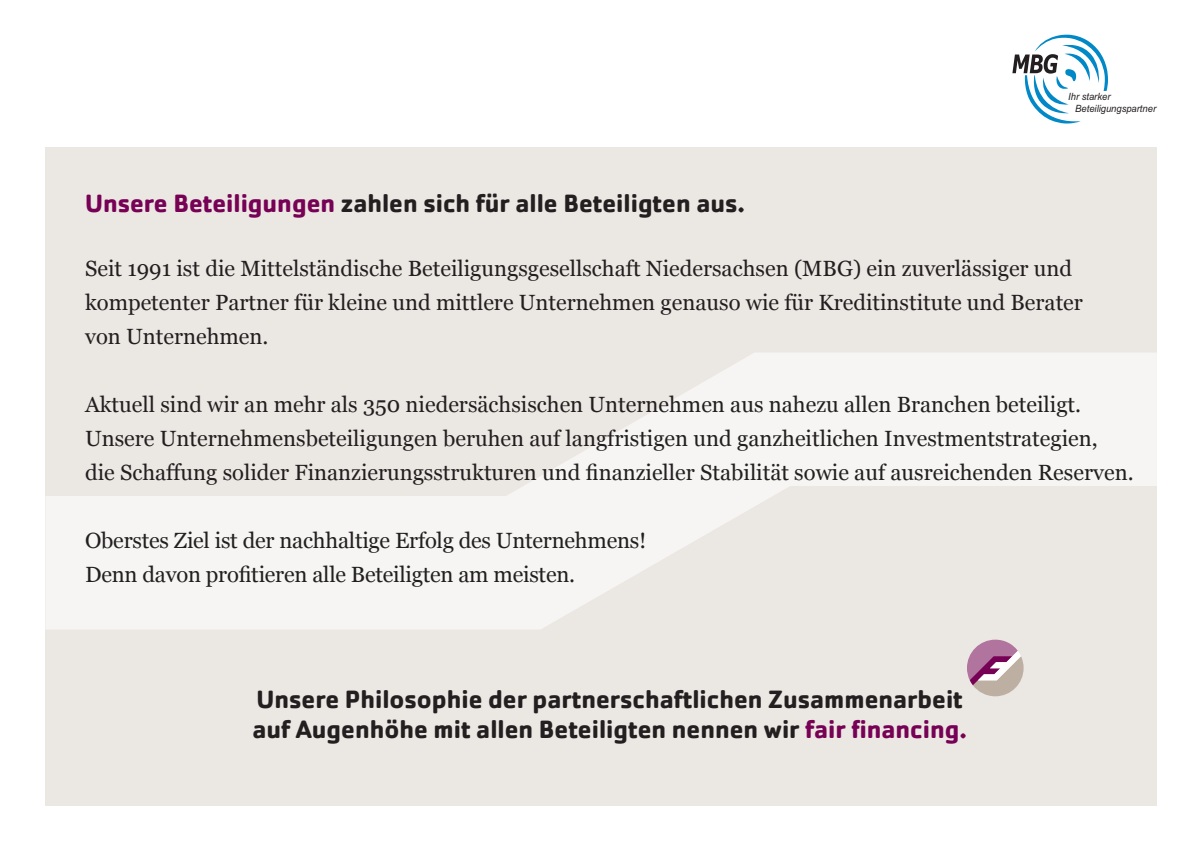
<style>
.page{position:relative;width:1191px;height:851px;background:#fff}
.page>*{position:absolute;margin:0;border:0;box-sizing:border-box;transform-origin:0 0}
.t1{font:700 26px/30px "Cachet Pro";color:#231f20}
.t2{font:22px/34px "Georgia";color:#231f20}
.t3{font:italic 10px/12px "Arial";color:#231f20;scale:.94 1}
.s1{color:#760155}
</style>
<div class="page">
<div style="left:45px;top:147px;width:1112px;height:658px;background:#ebe7e3"></div>
<svg style="left:46px;top:353px;width:1111px;height:276px"></svg>
<svg style="left:967px;top:639px;width:56px;height:57px"></svg>
<svg style="left:1012px;top:35px;width:96px;height:88px"></svg>
<p class="t1" style="left:85px;top:188px;width:661px"><span class="s1">Unsere Beteiligungen</span> zahlen sich für alle Beteiligten aus.</p>
<p class="t3" style="left:1075px;top:90px;width:88px;text-indent:-7px">Ihr starker<br>Beteiligungspartner</p>
<p class="t2" style="left:85px;top:250px;width:999px">Seit 1991 ist die Mittelständische Beteiligungsgesellschaft Niedersachsen (MBG) ein zuverlässiger und kompetenter Partner für kleine und mittlere Unternehmen genauso wie für Kreditinstitute und Berater von Unternehmen.</p>
<p class="t2" style="left:85px;top:386px;width:1050px">Aktuell sind wir an mehr als 350 niedersächsischen Unternehmen aus nahezu allen Branchen beteiligt.<br>Unsere Unternehmensbeteiligungen beruhen auf langfristigen und ganzheitlichen Investmentstrategien,<br>die Schaffung solider Finanzierungsstrukturen und finanzieller Stabilität sowie auf ausreichenden Reserven.</p>
<p class="t2" style="left:85px;top:522px;width:563px">Oberstes Ziel ist der nachhaltige Erfolg des Unternehmens!<br>Denn davon profitieren alle Beteiligten am meisten.</p>
<p class="t1" style="left:252px;top:684px;width:716px">Unsere Philosophie der partnerschaftlichen Zusammenarbeit auf Augenhöhe mit allen Beteiligten nennen wir <span class="s1">fair financing.</span></p>
</div>
